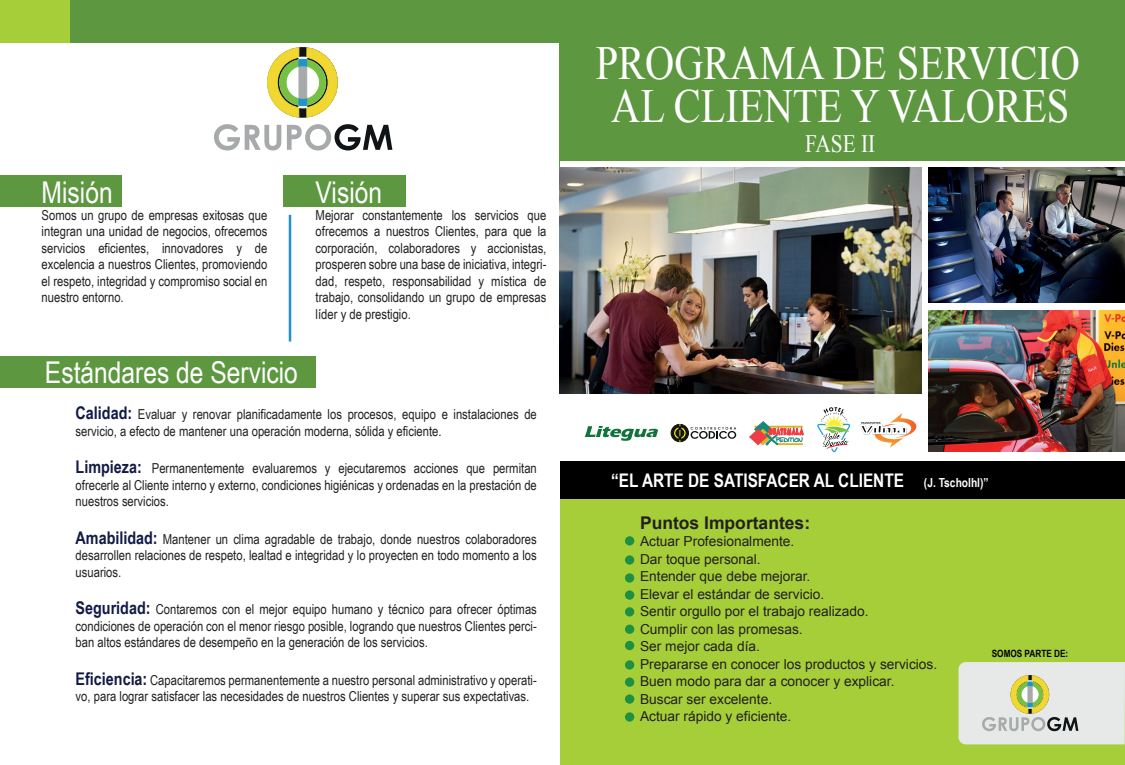
<style>
.page{position:relative;width:1125px;height:765px;background:#fff}
.page>*{position:absolute;margin:0;border:0;box-sizing:border-box;transform-origin:0 0}
.t1{font:47.5px "Times New Roman";color:#fff;scale:.85 1}
.t2{font:30px "Arial Narrow";color:#fff}
.t3{font:25px "Times New Roman";color:#fff;scale:.85 1}
.t4{font:700 18.75px "Arial Narrow";color:#fff}
.t5{font:700 17.5px "Arial";color:#231f20}
.t6{font:13.75px/16.5px "Arial Narrow";color:#231f20;text-align:justify}
.t7{font:13.75px/17.5px "Arial";color:#231f20}
.t8{font:700 10px "Arial Narrow";color:#000001}
.s1{font-weight:700;font-size:17.5px;color:#131a46}
.s2{font-size:12.5px}
</style>
<div class="page">
<div style="left:560px;top:0;width:565px;height:280px;background:#5d9740"></div>
<div style="left:561px;top:461px;width:564px;height:304px;background:#a6ce39"></div>
<div style="left:0;top:0;width:591px;height:42px;background:#5d9740"></div>
<div style="left:0;top:0;width:70px;height:42px;background:#a6ce39"></div>
<div style="left:0;top:175px;width:121px;height:32px;background:#5d9740"></div>
<div style="left:283px;top:175px;width:122px;height:32px;background:#5d9740"></div>
<div style="left:0;top:356px;width:316px;height:31px;background:#5d9740"></div>
<svg style="left:214px;top:124px;width:67px;height:26px"></svg>
<svg style="left:287px;top:124px;width:105px;height:26px"></svg>
<svg style="left:267px;top:47px;width:71px;height:71px"></svg>
<hr style="left:289px;top:215px;width:2px;height:127px;background:#2292cc">
<div style="left:561px;top:461px;width:564px;height:38px;background:#000"></div>
<div style="left:561px;top:161px;width:564px;height:153px;background:#fff"></div>
<img style="left:560px;top:167px;width:361px;height:227px">
<img style="left:929px;top:310px;width:196px;height:142px">
<img style="left:929px;top:168px;width:196px;height:135px">
<div style="left:625px;top:536px;width:9px;height:10px;background:#1f9043;border-radius:50%"></div>
<div style="left:625px;top:555px;width:9px;height:10px;background:#1f9043;border-radius:50%"></div>
<div style="left:625px;top:573px;width:9px;height:10px;background:#1f9043;border-radius:50%"></div>
<div style="left:625px;top:590px;width:9px;height:10px;background:#1f9043;border-radius:50%"></div>
<div style="left:625px;top:607px;width:9px;height:10px;background:#1f9043;border-radius:50%"></div>
<div style="left:625px;top:625px;width:9px;height:9px;background:#1f9043;border-radius:50%"></div>
<div style="left:625px;top:641px;width:9px;height:9px;background:#1f9043;border-radius:50%"></div>
<div style="left:625px;top:660px;width:9px;height:10px;background:#1f9043;border-radius:50%"></div>
<div style="left:625px;top:677px;width:9px;height:10px;background:#1f9043;border-radius:50%"></div>
<div style="left:625px;top:694px;width:9px;height:10px;background:#1f9043;border-radius:50%"></div>
<div style="left:625px;top:712px;width:9px;height:10px;background:#1f9043;border-radius:50%"></div>
<svg style="left:585px;top:426px;width:73px;height:15px"></svg>
<svg style="left:671px;top:424px;width:65px;height:18px"></svg>
<img style="left:742px;top:359px;width:175px;height:94px">
<svg style="left:959px;top:662px;width:166px;height:82px;background:#dde0d6"></svg>
<h2 class="t2" style="left:42px;top:171px;width:73px">Misión</h2>
<p class="t6" style="left:42px;top:206px;width:227px">Somos un grupo de empresas exitosas que integran una unidad de negocios, ofrecemos servicios eficientes, innovadores y de excelencia a nuestros Clientes, promoviendo el respeto, integridad y compromiso social en nuestro entorno.</p>
<h2 class="t2" style="left:45px;top:350px;width:254px">Estándares de Servicio</h2>
<h2 class="t2" style="left:316px;top:171px;width:68px">Visión</h2>
<p class="t6" style="left:316px;top:206px;width:232px">Mejorar constantemente los servicios que ofrecemos a nuestros Clientes, para que la corporación, colaboradores y accionistas, prosperen sobre una base de iniciativa, integri&shy;dad, respeto, responsabilidad y mística de trabajo, consolidando un grupo de empresas líder y de prestigio.</p>
<p class="t6" style="left:76px;top:406px;width:463px"><span class="s1">Calidad:</span> Evaluar y renovar planificadamente los procesos, equipo e instalaciones de servicio, a efecto de mantener una operación moderna, sólida y eficiente.</p>
<p class="t6" style="left:76px;top:460px;width:463px"><span class="s1">Limpieza:</span> Permanentemente evaluaremos y ejecutaremos acciones que permitan ofrecerle al Cliente interno y externo, condiciones higiénicas y ordenadas en la prestación de nuestros servicios.</p>
<p class="t6" style="left:76px;top:530px;width:463px"><span class="s1">Amabilidad:</span> Mantener un clima agradable de trabajo, donde nuestros colaboradores desarrollen relaciones de respeto, lealtad e integridad y lo proyecten en todo momento a los usuarios.</p>
<p class="t6" style="left:76px;top:601px;width:463px"><span class="s1">Seguridad:</span> Contaremos con el mejor equipo humano y técnico para ofrecer óptimas condiciones de operación con el menor riesgo posible, logrando que nuestros Clientes perci&shy;ban altos estándares de desempeño en la generación de los servicios.</p>
<p class="t6" style="left:76px;top:671px;width:463px"><span class="s1">Eficiencia:</span> Capacitaremos permanentemente a nuestro personal administrativo y operati&shy;vo, para lograr satisfacer las necesidades de nuestros Clientes y superar sus expectativas.</p>
<h1 class="t1" style="left:596px;top:31px;width:571px">PROGRAMA DE SERVICIO</h1>
<h1 class="t1" style="left:611px;top:74px;width:540px">AL CLIENTE Y VALORES</h1>
<h3 class="t3" style="left:805px;top:127px;width:84px">FASE II</h3>
<h3 class="t4" style="left:611px;top:466px;width:379px">“EL ARTE DE SATISFACER AL CLIENTE <span class="s2">(J. Tscholhl)”</span></h3>
<p class="t5" style="left:640px;top:511px;width:172px">Puntos Importantes:</p>
<p class="t7" style="left:640px;top:533px;width:299px">Actuar Profesionalmente.<br>Dar toque personal.<br>Entender que debe mejorar.<br>Elevar el estándar de servicio.<br>Sentir orgullo por el trabajo realizado.<br>Cumplir con las promesas.<br>Ser mejor cada día.<br>Prepararse en conocer los productos y servicios.<br>Buen modo para dar a conocer y explicar.<br>Buscar ser excelente.<br>Actuar rápido y eficiente.</p>
<p class="t8" style="left:992px;top:646px;width:78px">SOMOS PARTE DE:</p>
</div>
